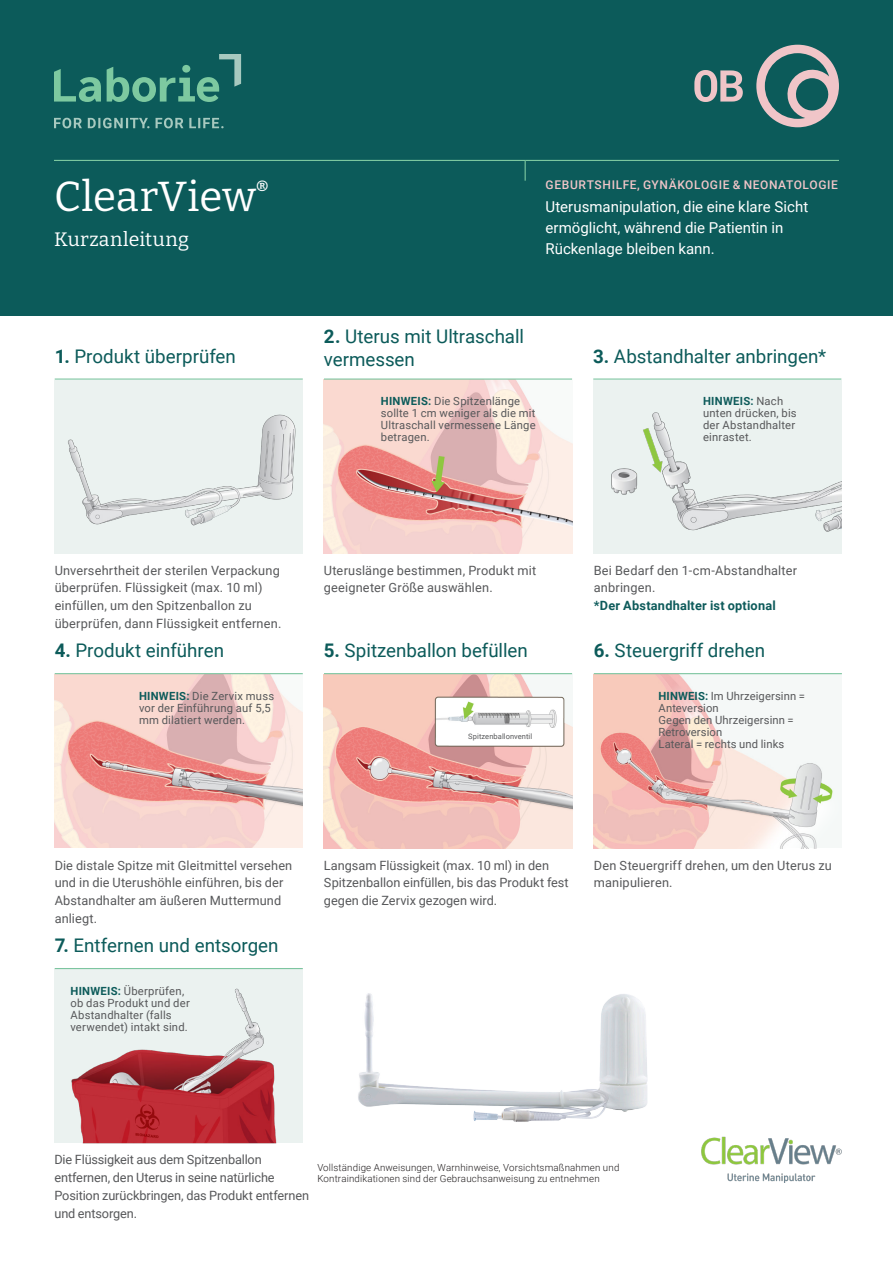
<style>
.page{position:relative;width:893px;height:1263px;background:#fff}
.page>*{position:absolute;margin:0;border:0;box-sizing:border-box;transform-origin:0 0}
.Title_-_Main{font:42px "Bitter";color:#fff}
.Title_-_Description{font:19.5px "Bitter";letter-spacing:.015em;color:#fff}
.Subheading_L1{font:18.75px/23.4px "Roboto";color:#0c5b5a}
.Title_-_Main-2{font:600 18px "Bitter";color:#fff}
.Cover_Body{font:15px/21px "Roboto";color:#fff}
.Body_Copy{font:12.75px/17.9px "Roboto";letter-spacing:.01em;color:#57585a}
.Body_Copy-2{font:12.75px/17.9px "Roboto";letter-spacing:-.01em;color:#57585a}
.Business_Segment{font:500 12px "Roboto";letter-spacing:.05em;color:#f0c5c8}
.Body_Copy-3{font:11.25px/12px "Roboto";letter-spacing:.015em;color:#57585a}
.Footnote{font:300 9.75px/11.6px "Roboto";letter-spacing:.015em;color:#231f20}
.Body_Copy-4{font:7.5px "Roboto";letter-spacing:.01em;color:#57585a}
.s1{font-weight:700}
.s2{font-weight:700;color:#0c5b5a}
.s3{font-weight:700;color:#0e5b5b}
</style>
<div class="page">
<div style="left:0;top:0;width:893px;height:316px;background:#0c5b5a"></div>
<hr style="left:54px;top:160px;width:471px;height:1px;background:#7dc9a0">
<hr style="left:525px;top:160px;width:314px;height:1px;background:#7dc9a0">
<svg style="left:525px;top:161px;width:1px;height:20px"></svg>
<svg style="left:54px;top:69px;width:47px;height:33px"></svg>
<svg style="left:107px;top:54px;width:134px;height:48px"></svg>
<svg style="left:54px;top:118px;width:28px;height:10px"></svg>
<svg style="left:88px;top:118px;width:61px;height:10px"></svg>
<svg style="left:156px;top:118px;width:27px;height:10px"></svg>
<svg style="left:189px;top:118px;width:35px;height:10px"></svg>
<svg style="left:694px;top:70px;width:49px;height:32px"></svg>
<svg style="left:756px;top:45px;width:83px;height:82px"></svg>
<img style="left:55px;top:380px;width:248px;height:173px">
<img style="left:55px;top:969px;width:248px;height:174px">
<hr style="left:55px;top:378px;width:248px;height:2px;background:#7dc5a0">
<img style="left:324px;top:380px;width:248px;height:173px">
<hr style="left:324px;top:378px;width:248px;height:2px;background:#7dc5a0">
<img style="left:324px;top:674px;width:248px;height:174px">
<hr style="left:324px;top:673px;width:248px;height:1px;background:#7dc5a0">
<img style="left:594px;top:380px;width:248px;height:173px">
<hr style="left:593px;top:378px;width:248px;height:2px;background:#7dc5a0">
<img style="left:594px;top:674px;width:248px;height:174px">
<hr style="left:594px;top:673px;width:248px;height:1px;background:#7dc5a0">
<img style="left:55px;top:674px;width:248px;height:174px">
<hr style="left:55px;top:673px;width:248px;height:1px;background:#7dc5a0">
<hr style="left:55px;top:968px;width:248px;height:1px;background:#7dc5a0">
<img style="left:358px;top:993px;width:290px;height:129px">
<img style="left:701px;top:1136px;width:141px;height:46px">
<div style="left:445px;top:730px;width:114px;height:13px;background:#fff"></div>
<p class="Title_-_Main" style="left:54px;top:170px;width:204px">ClearView</p>
<p class="Title_-_Main-2" style="left:256px;top:176px;width:15px">®</p>
<p class="Title_-_Description" style="left:54px;top:227px;width:136px">Kurzanleitung</p>
<p class="Subheading_L1" style="left:55px;top:344px;width:183px"><span class="s1">1.</span> Produkt überprüfen</p>
<p class="Business_Segment" style="left:546px;top:177px;width:294px">GEBURTSHILFE, GYNÄKOLOGIE &amp; NEONATOLOGIE</p>
<p class="Cover_Body" style="left:545px;top:196px;width:264px">Uterusmanipulation, die eine klare Sicht ermöglicht, während die Patientin in<br>Rückenlage bleiben kann.</p>
<p class="Subheading_L1" style="left:324px;top:324px;width:202px"><span class="s1">2.</span> Uterus mit Ultraschall vermessen</p>
<p class="Body_Copy-3" style="left:381px;top:395px;width:156px"><span class="s2">HINWEIS:</span> Die Spitzenlänge sollte 1 cm weniger als die mit<br>Ultraschall vermessene Länge betragen.</p>
<p class="Subheading_L1" style="left:593px;top:344px;width:235px"><span class="s1">3.</span> Abstandhalter anbringen*</p>
<p class="Body_Copy-3" style="left:703px;top:395px;width:95px"><span class="s3">HINWEIS:</span> Nach unten drücken, bis der Abstandhalter einrastet.</p>
<p class="Body_Copy" style="left:55px;top:561px;width:228px">Unversehrtheit der sterilen Verpackung überprüfen. Flüssigkeit (max. 10 ml) einfüllen, um den Spitzenballon zu überprüfen, dann Flüssigkeit entfernen.</p>
<p class="Body_Copy" style="left:324px;top:561px;width:214px">Uteruslänge bestimmen, Produkt mit geeigneter Größe auswählen.</p>
<p class="Body_Copy" style="left:594px;top:561px;width:205px">Bei Bedarf den 1-cm-Abstandhalter anbringen.<br><span class="s3">*Der Abstandhalter ist optional</span></p>
<p class="Subheading_L1" style="left:55px;top:638px;width:171px"><span class="s1">4.</span> Produkt einführen</p>
<p class="Subheading_L1" style="left:324px;top:638px;width:205px"><span class="s1">5.</span> Spitzenballon befüllen</p>
<p class="Subheading_L1" style="left:594px;top:638px;width:173px"><span class="s1">6.</span> Steuergriff drehen</p>
<p class="Body_Copy-3" style="left:139px;top:689px;width:137px"><span class="s2">HINWEIS:</span> Die Zervix muss vor der Einführung auf 5,5 mm dilatiert werden.</p>
<p class="Body_Copy-4" style="left:468px;top:731px;width:66px">Spitzenballonventil</p>
<p class="Body_Copy-3" style="left:658px;top:689px;width:148px"><span class="s2">HINWEIS:</span> Im Uhrzeigersinn =<br>Anteversion<br>Gegen den Uhrzeigersinn =<br>Retroversion<br>Lateral = rechts und links</p>
<p class="Body_Copy" style="left:55px;top:855px;width:239px">Die distale Spitze mit Gleitmittel versehen und in die Uterushöhle einführen, bis der Abstandhalter am äußeren Muttermund anliegt.</p>
<p class="Subheading_L1" style="left:55px;top:933px;width:225px"><span class="s1">7.</span> Entfernen und entsorgen</p>
<p class="Body_Copy-3" style="left:71px;top:984px;width:121px"><span class="s2">HINWEIS:</span> Überprüfen, ob das Produkt und der<br>Abstandhalter (falls verwendet) intakt sind.</p>
<p class="Body_Copy" style="left:324px;top:855px;width:246px">Langsam Flüssigkeit (max. 10 ml) in den<br>Spitzenballon einfüllen, bis das Produkt fest gegen die Zervix gezogen wird.</p>
<p class="Body_Copy" style="left:594px;top:855px;width:240px">Den Steuergriff drehen, um den Uterus zu manipulieren.</p>
<p class="Body_Copy-2" style="left:54px;top:1150px;width:256px">Die Flüssigkeit aus dem Spitzenballon entfernen, den Uterus in seine natürliche Position zurückbringen, das Produkt entfernen und entsorgen.</p>
<p class="Footnote" style="left:317px;top:1161px;width:304px">Vollständige Anweisungen, Warnhinweise, Vorsichtsmaßnahmen und<br>Kontraindikationen sind der Gebrauchsanweisung zu entnehmen</p>
</div>
